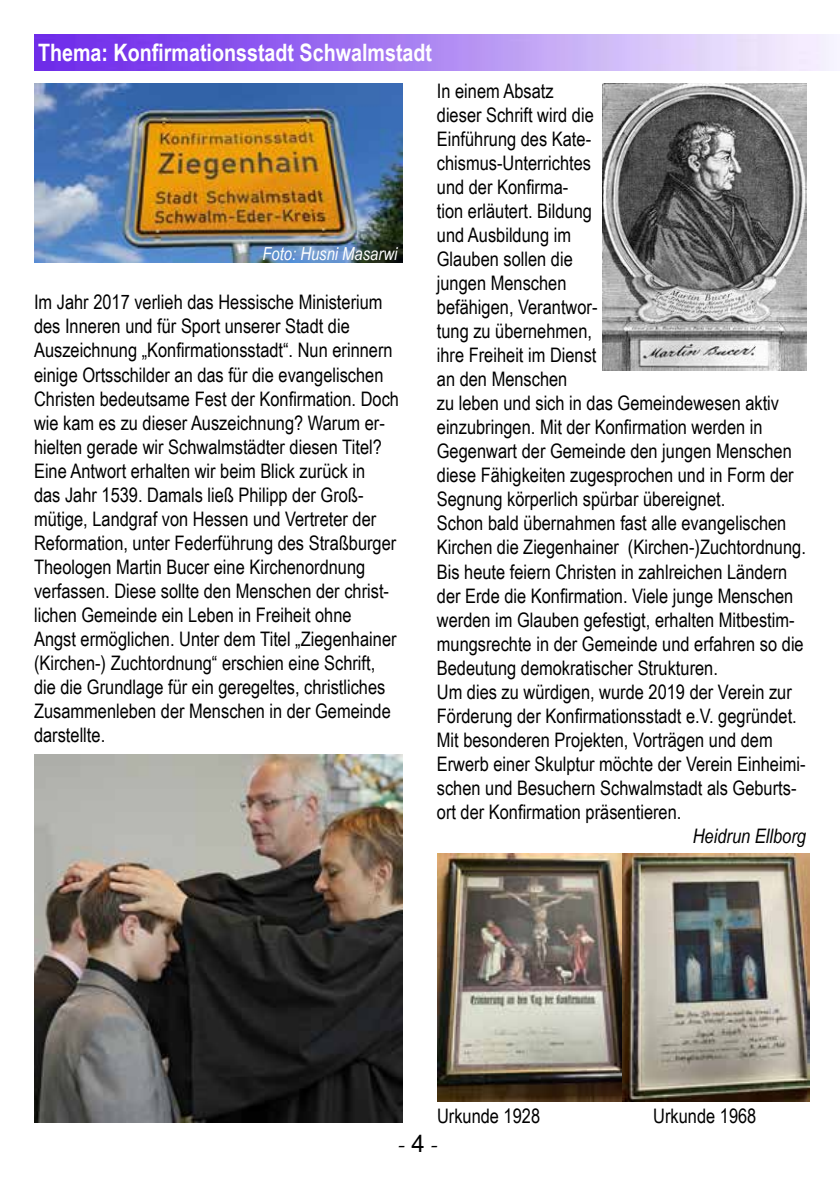
<style>
.page{position:relative;width:840px;height:1191px;background:#fff}
.page>*{position:absolute;margin:0;border:0;box-sizing:border-box;transform-origin:0 0}
.t1{font:700 24px "Arial Narrow";color:#fff}
.t2{font:24px "Minion Pro";color:#000}
.t3{font:20px/24px "Arial Narrow";color:#000}
.t4{font:italic 20px "Arial Narrow";color:#000}
.t5{font:italic 18px "Arial Narrow";color:#fff}
.s1{font-family:"Arial"}
</style>
<div class="page">
<img style="left:34px;top:34px;width:803px;height:37px">
<img style="left:34px;top:84px;width:369px;height:179px">
<img style="left:34px;top:754px;width:369px;height:369px">
<img style="left:602px;top:84px;width:203px;height:287px">
<img style="left:437px;top:853px;width:371px;height:248px">
<p class="t1" style="left:38px;top:35px;width:395px">Thema: Konfirmationsstadt Schwalmstadt</p>
<p class="t5" style="left:262px;top:241px;width:136px">Foto: Husni Masarwi</p>
<p class="t3" style="left:34px;top:290px;width:366px">Im Jahr 2017 verlieh das Hessische Ministerium des Inneren und für Sport unserer Stadt die Auszeichnung „Konfirmationsstadt“. Nun erinnern einige Ortsschilder an das für die evangelischen Christen bedeutsame Fest der Konfirmation. Doch wie kam es zu dieser Auszeichnung? Warum er&shy;hielten gerade wir Schwalmstädter diesen Titel?<br>Eine Antwort erhalten wir beim Blick zurück in<br>das Jahr 1539. Damals ließ Philipp der Groß&shy;mütige, Landgraf von Hessen und Vertreter der Reformation, unter Federführung des Straßburger Theologen Martin Bucer eine Kirchenordnung verfassen. Diese sollte den Menschen der christ&shy;lichen Gemeinde ein Leben in Freiheit ohne<br>Angst ermöglichen. Unter dem Titel „Ziegenhainer (Kirchen-) Zuchtordnung“ erschien eine Schrift, die die Grundlage für ein geregeltes, christliches Zusammenleben der Menschen in der Gemeinde darstellte.</p>
<p class="t3" style="left:436px;top:78px;width:370px">In einem Absatz<br>dieser Schrift wird die<br>Einführung des Kate-<br>chismus-Unterrichtes<br>und der Konfirma-<br>tion erläutert. Bildung<br>und Ausbildung im<br>Glauben sollen die<br>jungen Menschen<br>befähigen, Verantwor-<br>tung zu übernehmen,<br>ihre Freiheit im Dienst<br>an den Menschen<br>zu leben und sich in das Gemeindewesen aktiv einzubringen. Mit der Konfirmation werden in Gegenwart der Gemeinde den jungen Menschen diese Fähigkeiten zugesprochen und in Form der Segnung körperlich spürbar übereignet.<br>Schon bald übernahmen fast alle evangelischen Kirchen die Ziegenhainer (Kirchen-)Zuchtordnung.<br>Bis heute feiern Christen in zahlreichen Ländern der Erde die Konfirmation. Viele junge Menschen werden im Glauben gefestigt, erhalten Mitbestim&shy;mungsrechte in der Gemeinde und erfahren so die Bedeutung demokratischer Strukturen.<br>Um dies zu würdigen, wurde 2019 der Verein zur Förderung der Konfirmationsstadt e.V. gegründet.<br>Mit besonderen Projekten, Vorträgen und dem Erwerb einer Skulptur möchte der Verein Einheimi&shy;schen und Besuchern Schwalmstadt als Geburts&shy;ort der Konfirmation präsentieren.</p>
<p class="t4" style="left:692px;top:821px;width:115px">Heidrun Ellborg</p>
<p class="t3" style="left:437px;top:1103px;width:105px">Urkunde 1928</p>
<p class="t3" style="left:653px;top:1103px;width:105px">Urkunde 1968</p>
<p class="t2" style="left:397px;top:1128px;width:43px">- <span class="s1">4</span> -</p>
</div>
